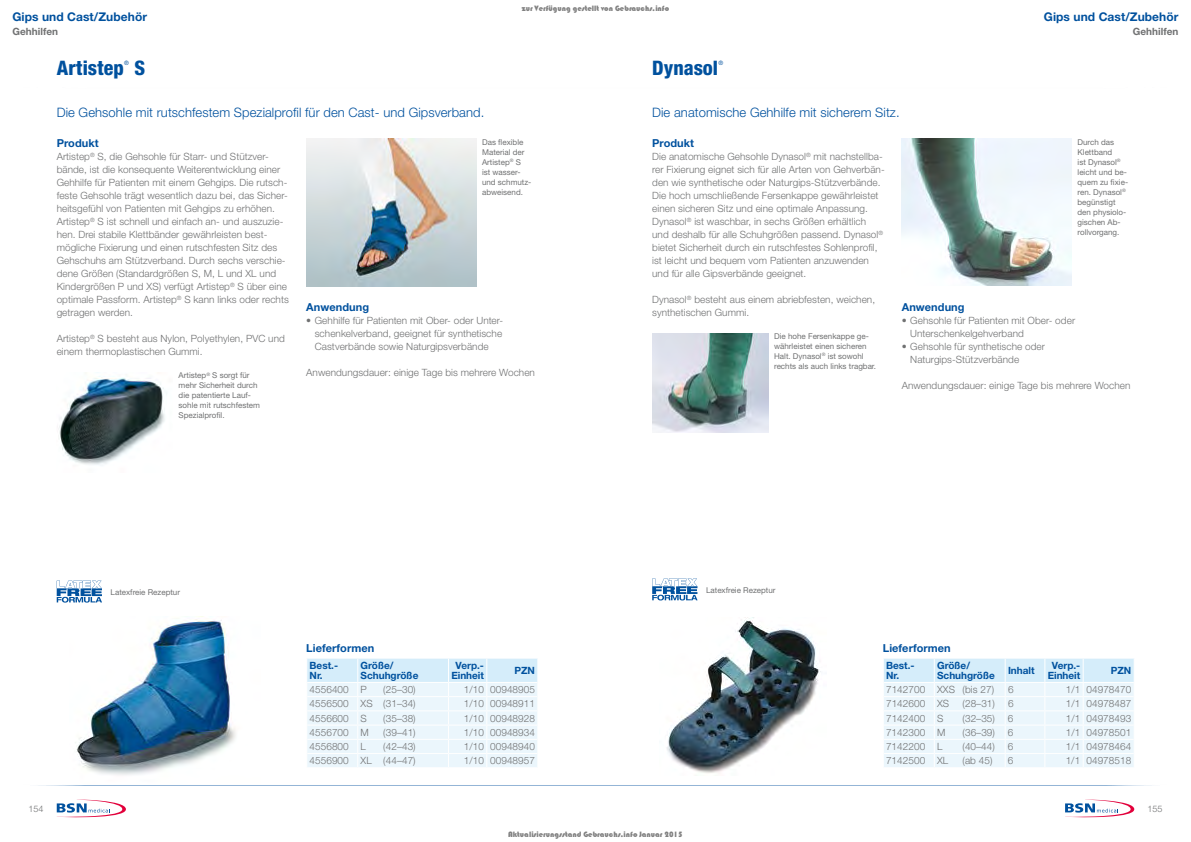
<style>
.page{position:relative;width:1191px;height:842px;background:#fff}
.page>*{position:absolute;margin:0;border:0;box-sizing:border-box;transform-origin:0 0}
.t1{font:800 condensed 20px "Helvetica Neue LT Std";color:#00519e}
.t2{font:300 13px "Helvetica Neue LT Std";letter-spacing:.005em;color:#00519e}
.t3{font:700 12px "Helvetica Neue LT Std";letter-spacing:.005em;color:#00519e}
.t4{font:700 11px "Helvetica Neue LT Std";letter-spacing:.005em;color:#00519e}
.t5{font:300 10px/13px "Helvetica Neue LT Std";letter-spacing:.005em;color:#707172}
.t6{font:700 10px/10px "Helvetica Neue LT Std";color:#00519e}
.t7{font:700 10px "Helvetica Neue LT Std";letter-spacing:.005em;color:#707172}
.t8{font:300 9px "Helvetica Neue LT Std";letter-spacing:.005em;color:#707172}
.t9{font:8px/10px "Helvetica Neue LT Std";color:#707172}
.t10{font:8px "Bauhaus 93";color:rgb(0 0 0/.5)}
.t11{font:condensed 6px "Helvetica Neue LT Std";color:#00519e}
</style>
<div class="page">
<hr style="left:0;top:784px;width:1191px;height:1px;background:#00519e">
<hr style="left:0;top:87px;width:1191px;height:1px;background:#00519e">
<svg style="left:57px;top:799px;width:69px;height:18px"></svg>
<svg style="left:1065px;top:799px;width:69px;height:18px"></svg>
<img style="left:76px;top:616px;width:160px;height:159px">
<img style="left:306px;top:139px;width:170px;height:147px">
<img style="left:59px;top:376px;width:108px;height:89px">
<svg style="left:57px;top:581px;width:45px;height:21px"></svg>
<img style="left:667px;top:617px;width:154px;height:156px">
<img style="left:901px;top:139px;width:170px;height:146px">
<img style="left:652px;top:333px;width:116px;height:99px">
<svg style="left:652px;top:578px;width:45px;height:22px"></svg>
<svg style="left:307px;top:658px;width:231px;height:109px;background:#e8f4fb"></svg>
<svg style="left:884px;top:658px;width:250px;height:109px;background:#e7f4fb"></svg>
<p class="t10" style="left:522px;top:4px;width:149px">zur Verfügung gestellt von Gebrauchs.info</p>
<p class="t3" style="left:12px;top:10px;width:136px">Gips und Cast/Zubehör</p>
<p class="t7" style="left:12px;top:26px;width:47px">Gehhilfen</p>
<h1 class="t1" style="left:57px;top:55px;width:69px">Artistep</h1>
<p class="t11" style="left:124px;top:59px;width:6px">®</p>
<h1 class="t1" style="left:134px;top:55px;width:12px">S</h1>
<h2 class="t2" style="left:57px;top:104px;width:429px">Die Gehsohle mit rutschfestem Spezialprofil für den Cast- und Gipsverband.</h2>
<p class="t4" style="left:57px;top:136px;width:43px">Produkt</p>
<p class="t5" style="left:57px;top:150px;width:234px">Artistep<sup>®</sup> S, die Gehsohle für Starr- und Stützver&shy;bände, ist die konsequente Weiterentwicklung einer Gehhilfe für Patienten mit einem Gehgips. Die rutsch&shy;feste Gehsohle trägt wesentlich dazu bei, das Sicher&shy;heitsgefühl von Patienten mit Gehgips zu erhöhen.<br>Artistep<sup>®</sup> S ist schnell und einfach an- und auszuzie&shy;hen. Drei stabile Klettbänder gewährleisten best&shy;mögliche Fixierung und einen rutschfesten Sitz des Gehschuhs am Stützverband. Durch sechs verschie&shy;dene Größen (Standardgrößen S, M, L und XL und Kindergrößen P und XS) verfügt Artistep<sup>®</sup> S über eine optimale Passform. Artistep<sup>®</sup> S kann links oder rechts getragen werden.</p>
<p class="t5" style="left:57px;top:332px;width:230px">Artistep<sup>®</sup> S besteht aus Nylon, Polyethylen, PVC und einem thermoplastischen Gummi.</p>
<p class="t9" style="left:179px;top:370px;width:83px">Artistep<sup>®</sup> S sorgt für mehr Sicherheit durch die patentierte Lauf&shy;sohle mit rutschfestem<br>Spezialprofil.</p>
<p class="t3" style="left:1044px;top:10px;width:136px">Gips und Cast/Zubehör</p>
<p class="t7" style="left:1132px;top:26px;width:47px">Gehhilfen</p>
<h1 class="t1" style="left:652px;top:55px;width:67px">Dynasol</h1>
<p class="t11" style="left:718px;top:59px;width:6px">®</p>
<h2 class="t2" style="left:652px;top:104px;width:249px">Die anatomische Gehhilfe mit sicherem Sitz.</h2>
<p class="t4" style="left:652px;top:136px;width:43px">Produkt</p>
<p class="t5" style="left:652px;top:150px;width:234px">Die anatomische Gehsohle Dynasol<sup>®</sup> mit nachstellba&shy;rer Fixierung eignet sich für alle Arten von Gehverbän&shy;den wie synthetische oder Naturgips-Stützverbände.<br>Die hoch umschließende Fersenkappe gewährleistet einen sicheren Sitz und eine optimale Anpassung.<br>Dynasol<sup>®</sup> ist waschbar, in sechs Größen erhältlich und deshalb für alle Schuhgrößen passend. Dynasol<sup>® </sup>bietet Sicherheit durch ein rutschfestes Sohlenprofil, ist leicht und bequem vom Patienten anzuwenden und für alle Gipsverbände geeignet.</p>
<p class="t5" style="left:652px;top:293px;width:224px">Dynasol<sup>®</sup> besteht aus einem abriebfesten, weichen, synthetischen Gummi.</p>
<p class="t9" style="left:774px;top:331px;width:103px">Die hohe Fersenkappe ge&shy;währleistet einen sicheren<br>Halt. Dynasol<sup>®</sup> ist sowohl rechts als auch links tragbar.</p>
<p class="t9" style="left:482px;top:137px;width:50px">Das flexible<br>Material der<br>Artistep<sup>®</sup> S ist wasser&shy;und schmutz&shy;abweisend.</p>
<p class="t9" style="left:1077px;top:137px;width:52px">Durch das<br>Klettband<br>ist Dynasol<sup>® </sup>leicht und be&shy;quem zu fixie&shy;ren. Dynasol<sup>® </sup>begünstigt den physiolo&shy;gischen Ab&shy;rollvorgang.</p>
<p class="t4" style="left:306px;top:300px;width:64px">Anwendung</p>
<p class="t5" style="left:315px;top:314px;width:189px;text-align:justify;text-indent:-8px">• Gehhilfe für Patienten mit Ober- oder Unter&shy;schenkelverband, geeignet für synthetische Castverbände sowie Naturgipsverbände</p>
<p class="t5" style="left:306px;top:366px;width:230px">Anwendungsdauer: einige Tage bis mehrere Wochen</p>
<p class="t4" style="left:901px;top:300px;width:64px">Anwendung</p>
<p class="t5" style="left:910px;top:314px;width:166px;text-indent:-8px">• Gehsohle für Patienten mit Ober- oder<br>Unterschenkelgehverband</p>
<p class="t5" style="left:910px;top:340px;width:136px;text-indent:-8px">• Gehsohle für synthetische oder<br>Naturgips-Stützverbände</p>
<p class="t5" style="left:901px;top:379px;width:230px">Anwendungsdauer: einige Tage bis mehrere Wochen</p>
<p class="t9" style="left:111px;top:587px;width:71px">Latexfreie Rezeptur</p>
<p class="t4" style="left:306px;top:641px;width:70px">Lieferformen</p>
<p class="t6" style="left:309px;top:660px;width:30px">Best.-<br>Nr.</p>
<p class="t6" style="left:360px;top:660px;width:59px">Größe/<br>Schuhgröße</p>
<p class="t6" style="left:451px;top:660px;width:34px;text-align:center">Verp.-<br>Einheit</p>
<p class="t6" style="left:514px;top:665px;width:22px">PZN</p>
<p class="t5" style="left:309px;top:683px;width:59px">4556400 P</p>
<p class="t5" style="left:383px;top:683px;width:34px">(25–30)</p>
<p class="t5" style="left:464px;top:683px;width:73px">1/10 00948905</p>
<p class="t5" style="left:309px;top:697px;width:108px">4556500 XS (31–34)</p>
<p class="t5" style="left:464px;top:697px;width:73px">1/10 00948911</p>
<p class="t5" style="left:309px;top:711px;width:59px">4556600 S</p>
<p class="t5" style="left:383px;top:711px;width:34px">(35–38)</p>
<p class="t5" style="left:464px;top:711px;width:73px">1/10 00948928</p>
<p class="t5" style="left:309px;top:725px;width:61px">4556700 M</p>
<p class="t5" style="left:383px;top:725px;width:34px">(39–41)</p>
<p class="t5" style="left:464px;top:725px;width:73px">1/10 00948934</p>
<p class="t5" style="left:309px;top:740px;width:58px">4556800 L</p>
<p class="t5" style="left:383px;top:740px;width:34px">(42–43)</p>
<p class="t5" style="left:464px;top:740px;width:73px">1/10 00948940</p>
<p class="t5" style="left:309px;top:754px;width:108px">4556900 XL (44–47)</p>
<p class="t5" style="left:464px;top:754px;width:73px">1/10 00948957</p>
<p class="t9" style="left:706px;top:585px;width:71px">Latexfreie Rezeptur</p>
<p class="t4" style="left:882px;top:641px;width:70px">Lieferformen</p>
<p class="t6" style="left:886px;top:660px;width:30px">Best.-<br>Nr.</p>
<p class="t6" style="left:937px;top:660px;width:59px">Größe/<br>Schuhgröße</p>
<p class="t6" style="left:1008px;top:665px;width:28px">Inhalt</p>
<p class="t6" style="left:1047px;top:660px;width:34px;text-align:center">Verp.-<br>Einheit</p>
<p class="t6" style="left:1110px;top:665px;width:22px">PZN</p>
<p class="t5" style="left:886px;top:683px;width:109px">7142700 XXS (bis 27)</p>
<p class="t5" style="left:1008px;top:683px;width:7px">6</p>
<p class="t5" style="left:1065px;top:683px;width:67px">1/1 04978470</p>
<p class="t5" style="left:886px;top:697px;width:65px">7142600 XS</p>
<p class="t5" style="left:962px;top:697px;width:34px">(28–31)</p>
<p class="t5" style="left:1008px;top:697px;width:7px">6</p>
<p class="t5" style="left:1065px;top:697px;width:67px">1/1 04978487</p>
<p class="t5" style="left:886px;top:711px;width:59px">7142400 S</p>
<p class="t5" style="left:962px;top:711px;width:34px">(32–35)</p>
<p class="t5" style="left:1008px;top:711px;width:7px">6</p>
<p class="t5" style="left:1065px;top:711px;width:67px">1/1 04978493</p>
<p class="t5" style="left:886px;top:725px;width:61px">7142300 M</p>
<p class="t5" style="left:962px;top:725px;width:34px">(36–39)</p>
<p class="t5" style="left:1008px;top:725px;width:7px">6</p>
<p class="t5" style="left:1065px;top:725px;width:67px">1/1 04978501</p>
<p class="t5" style="left:886px;top:740px;width:58px">7142200 L</p>
<p class="t5" style="left:962px;top:740px;width:34px">(40–44)</p>
<p class="t5" style="left:1008px;top:740px;width:7px">6</p>
<p class="t5" style="left:1065px;top:740px;width:67px">1/1 04978464</p>
<p class="t5" style="left:886px;top:754px;width:64px">7142500 XL</p>
<p class="t5" style="left:962px;top:754px;width:31px">(ab 45)</p>
<p class="t5" style="left:1008px;top:754px;width:7px">6</p>
<p class="t5" style="left:1065px;top:754px;width:67px">1/1 04978518</p>
<p class="t8" style="left:28px;top:803px;width:17px">154</p>
<p class="t8" style="left:1147px;top:803px;width:17px">155</p>
<p class="t10" style="left:508px;top:830px;width:176px">Aktualisierungsstand Gebrauchs.info Januar 2015</p>
</div>
